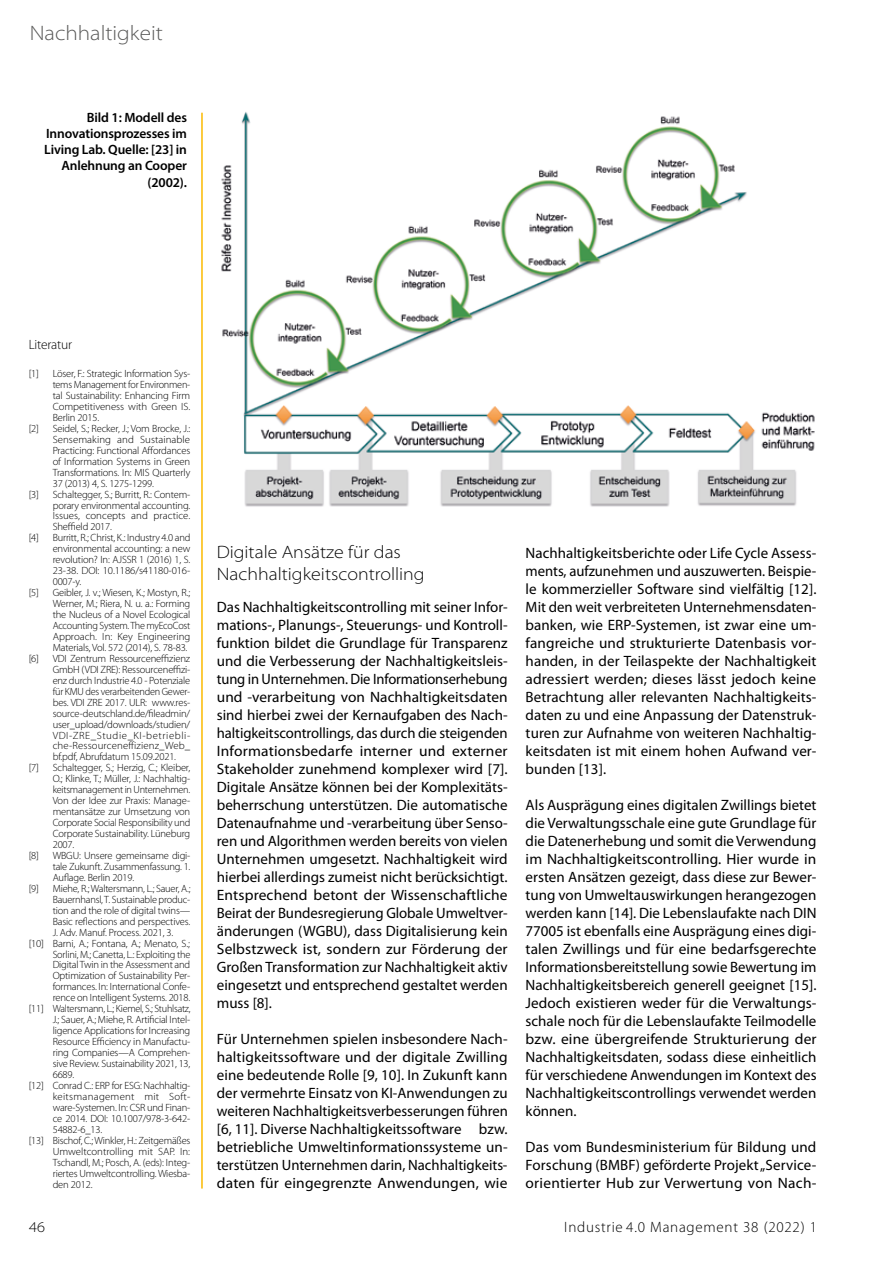
<style>
.page{position:relative;width:893px;height:1263px;background:#fff}
.page>*{position:absolute;margin:0;border:0;box-sizing:border-box;transform-origin:0 0}
.t1{font:300 semi-expanded 21px "Myriad Pro";color:#575756}
.t2{font:300 semi-expanded 18px/21.6px "Myriad Pro";color:#000}
.t3{font:15px/18px "Myriad Pro";letter-spacing:.005em;color:#000;text-align:justify}
.t4{font:300 15px "Myriad Pro";letter-spacing:.05em;color:#000}
.t5{font:300 semi-expanded 15px "Myriad Pro";color:#000}
.t6{font:600 13.5px/16.2px "Myriad Pro";letter-spacing:-.01em;color:#000;text-align:right}
.t7{font:300 13.5px "Myriad Pro";letter-spacing:-.015em;color:#000}
.t8{font:300 10.5px/10.9px "Myriad Pro";letter-spacing:-.015em;color:#000;text-align:justify}
.t9{font:300 10.5px "Myriad Pro";letter-spacing:.025em;color:#000}
</style>
<div class="page">
<hr style="left:201px;top:113px;width:2px;height:1075px;background:#fbba00">
<img style="left:221px;top:112px;width:594px;height:395px">
<h1 class="t1" style="left:30px;top:21px;width:135px">Nachhaltigkeit</h1>
<p class="t6" style="left:44px;top:109px;width:144px">Bild 1: Modell des<br>Innovationsprozesses im<br>Living Lab. Quelle: [23] in<br>Anlehnung an Cooper (2002).</p>
<p class="t7" style="left:29px;top:337px;width:45px">Literatur</p>
<p class="t8" style="left:29px;top:368px;width:12px">[1]</p>
<p class="t8" style="left:53px;top:368px;width:139px">Löser, F.: Strategic Information Sys&shy;tems Management for Environmen&shy;tal Sustainability: Enhancing Firm Competitiveness with Green IS.<br>Berlin 2015.</p>
<p class="t8" style="left:29px;top:423px;width:12px">[2]</p>
<p class="t8" style="left:53px;top:423px;width:139px">Seidel, S.; Recker, J.; Vom Brocke, J.:<br>Sensemaking and Sustainable Practicing: Functional Affordances of Information Systems in Green Transformations. In: MIS Quarterly 37 (2013) 4, S. 1275-1299.</p>
<p class="t8" style="left:29px;top:489px;width:12px">[3]</p>
<p class="t8" style="left:53px;top:489px;width:139px">Schaltegger, S.; Burritt, R.: Contem&shy;porary environmental accounting.<br>Issues, concepts and practice.<br>Sheffield 2017.</p>
<p class="t8" style="left:29px;top:533px;width:12px">[4]</p>
<p class="t8" style="left:53px;top:533px;width:139px">Burritt, R.; Christ, K.: Industry 4.0 and environmental accounting: a new revolution? In: AJSSR 1 (2016) 1, S.<br>23-38. DOI: 10.1186/s41180-016- 0007-y.</p>
<p class="t8" style="left:29px;top:587px;width:12px">[5]</p>
<p class="t8" style="left:53px;top:587px;width:139px">Geibler, J. v.; Wiesen, K.; Mostyn, R.; Werner, M.; Riera, N. u. a.: Forming the Nucleus of a Novel Ecological Accounting System. The myEcoCost Approach. In: Key Engineering Materials, Vol. 572 (2014), S. 78-83.</p>
<p class="t8" style="left:29px;top:653px;width:12px">[6]</p>
<p class="t8" style="left:53px;top:653px;width:139px">VDI Zentrum Ressourceneffizienz GmbH (VDI ZRE): Ressourceneffizi&shy;enz durch Industrie 4.0 - Potenziale für KMU des verarbeitenden Gewer&shy;bes. VDI ZRE 2017. ULR: www.res&shy;source-deutschland.de/fileadmin/ user_upload/downloads/studien/ VDI-ZRE_Studie_KI-betriebli&shy;che-Ressourceneffizienz_Web_ bf.pdf, Abrufdatum 15.09.2021.</p>
<p class="t8" style="left:29px;top:762px;width:12px">[7]</p>
<p class="t8" style="left:53px;top:762px;width:139px">Schaltegger, S.; Herzig, C.; Kleiber, O.; Klinke, T.; Müller, J.: Nachhaltig&shy;keitsmanagement in Unternehmen.<br>Von der Idee zur Praxis: Manage&shy;mentansätze zur Umsetzung von Corporate Social Responsibility und Corporate Sustainability. Lüneburg 2007.</p>
<p class="t8" style="left:29px;top:850px;width:12px">[8]</p>
<p class="t8" style="left:53px;top:850px;width:139px">WBGU: Unsere gemeinsame digi&shy;tale Zukunft. Zusammenfassung. 1.<br>Auflage. Berlin 2019.</p>
<p class="t8" style="left:29px;top:883px;width:12px">[9]</p>
<p class="t8" style="left:53px;top:883px;width:139px">Miehe, R.; Waltersmann, L.; Sauer, A.;</p>
<p class="t8" style="left:53px;top:894px;width:139px">Bauernhansl, T. Sustainable produc-</p>
<p class="t8" style="left:53px;top:905px;width:139px">tion and the role of digital twins—</p>
<p class="t8" style="left:53px;top:916px;width:139px">Basic reflections and perspectives.</p>
<p class="t8" style="left:53px;top:927px;width:122px">J. Adv. Manuf. Process. 2021, 3.</p>
<p class="t8" style="left:29px;top:938px;width:163px">[10] Barni, A.; Fontana, A.; Menato, S.;</p>
<p class="t8" style="left:53px;top:949px;width:139px">Sorlini, M.; Canetta, L.: Exploiting the</p>
<p class="t8" style="left:53px;top:960px;width:139px">Digital Twin in the Assessment and</p>
<p class="t8" style="left:53px;top:971px;width:139px">Optimization of Sustainability Per-</p>
<p class="t8" style="left:53px;top:981px;width:139px">formances. In: International Confe-</p>
<p class="t8" style="left:53px;top:992px;width:139px">rence on Intelligent Systems. 2018.</p>
<p class="t8" style="left:29px;top:1003px;width:163px">[11] Waltersmann, L.; Kiemel, S.; Stuhlsatz,</p>
<p class="t8" style="left:53px;top:1014px;width:139px">J.; Sauer, A.; Miehe, R. Artificial Intel-</p>
<p class="t8" style="left:53px;top:1025px;width:139px">ligence Applications for Increasing</p>
<p class="t8" style="left:53px;top:1036px;width:139px">Resource Efficiency in Manufactu-</p>
<p class="t8" style="left:53px;top:1047px;width:139px">ring Companies—A Comprehen-</p>
<p class="t8" style="left:53px;top:1058px;width:139px">sive Review. Sustainability 2021, 13,</p>
<p class="t8" style="left:53px;top:1069px;width:23px">6689.</p>
<p class="t8" style="left:29px;top:1080px;width:163px">[12] Conrad C.: ERP for ESG: Nachhaltig-</p>
<p class="t9" style="left:53px;top:1090px;width:139px">keitsmanagement mit Soft-</p>
<p class="t8" style="left:53px;top:1102px;width:139px">ware-Systemen. In: CSR und Finan-</p>
<p class="t8" style="left:53px;top:1113px;width:139px">ce 2014. DOI: 10.1007/978-3-642-</p>
<p class="t8" style="left:53px;top:1124px;width:51px">54882-6_13.</p>
<p class="t8" style="left:29px;top:1135px;width:163px">[13] Bischof, C.; Winkler, H.: Zeitgemäßes</p>
<p class="t8" style="left:53px;top:1146px;width:139px">Umweltcontrolling mit SAP. In:</p>
<p class="t8" style="left:53px;top:1157px;width:139px">Tschandl, M.; Posch, A. (eds): Integ-</p>
<p class="t8" style="left:53px;top:1168px;width:139px">riertes Umweltcontrolling. Wiesba-</p>
<p class="t8" style="left:53px;top:1179px;width:41px">den 2012.</p>
<p class="t2" style="left:217px;top:541px;width:209px">Digitale Ansätze für das<br>Nachhaltigkeitscontrolling</p>
<p class="t3" style="left:217px;top:598px;width:292px">Das Nachhaltigkeitscontrolling mit seiner Infor&shy;mations-, Planungs-, Steuerungs- und Kontroll&shy;funktion bildet die Grundlage für Transparenz und die Verbesserung der Nachhaltigkeitsleis&shy;tung in Unternehmen. Die Informationserhebung und -verarbeitung von Nachhaltigkeitsdaten sind hierbei zwei der Kernaufgaben des Nach&shy;haltigkeitscontrollings, das durch die steigenden Informationsbedarfe interner und externer Stakeholder zunehmend komplexer wird [7].<br>Digitale Ansätze können bei der Komplexitäts&shy;beherrschung unterstützen. Die automatische Datenaufnahme und -verarbeitung über Senso&shy;ren und Algorithmen werden bereits von vielen Unternehmen umgesetzt. Nachhaltigkeit wird hierbei allerdings zumeist nicht berücksichtigt.<br>Entsprechend betont der Wissenschaftliche Beirat der Bundesregierung Globale Umweltver&shy;änderungen (WGBU), dass Digitalisierung kein Selbstzweck ist, sondern zur Förderung der Großen Transformation zur Nachhaltigkeit aktiv eingesetzt und entsprechend gestaltet werden muss [8].</p>
<p class="t3" style="left:217px;top:1030px;width:292px">Für Unternehmen spielen insbesondere Nach&shy;haltigkeitssoftware und der digitale Zwilling eine bedeutende Rolle [9, 10]. In Zukunft kann der vermehrte Einsatz von KI-Anwendungen zu weiteren Nachhaltigkeitsverbesserungen führen [6, 11]. Diverse Nachhaltigkeitssoftware bzw. betriebliche Umweltinformationssysteme un&shy;terstützen Unternehmen darin, Nachhaltigkeits&shy;daten für eingegrenzte Anwendungen, wie</p>
<p class="t3" style="left:526px;top:544px;width:292px">Nachhaltigkeitsberichte oder Life Cycle Assess&shy;ments, aufzunehmen und auszuwerten. Beispie&shy;le kommerzieller Software sind vielfältig [12].<br>Mit den weit verbreiteten Unternehmensdaten&shy;banken, wie ERP-Systemen, ist zwar eine um&shy;fangreiche und strukturierte Datenbasis vor&shy;handen, in der Teilaspekte der Nachhaltigkeit adressiert werden; dieses lässt jedoch keine Betrachtung aller relevanten Nachhaltigkeits&shy;daten zu und eine Anpassung der Datenstruk&shy;turen zur Aufnahme von weiteren Nachhaltig&shy;keitsdaten ist mit einem hohen Aufwand ver&shy;bunden [13].</p>
<p class="t3" style="left:526px;top:796px;width:292px">Als Ausprägung eines digitalen Zwillings bietet die Verwaltungsschale eine gute Grundlage für die Datenerhebung und somit die Verwendung im Nachhaltigkeitscontrolling. Hier wurde in ersten Ansätzen gezeigt, dass diese zur Bewer&shy;tung von Umweltauswirkungen herangezogen werden kann [14]. Die Lebenslaufakte nach DIN 77005 ist ebenfalls eine Ausprägung eines digi&shy;talen Zwillings und für eine bedarfsgerechte Informationsbereitstellung sowie Bewertung im Nachhaltigkeitsbereich generell geeignet [15].<br>Jedoch existieren weder für die Verwaltungs&shy;schale noch für die Lebenslaufakte Teilmodelle bzw. eine übergreifende Strukturierung der Nachhaltigkeitsdaten, sodass diese einheitlich für verschiedene Anwendungen im Kontext des Nachhaltigkeitscontrollings verwendet werden können.</p>
<p class="t3" style="left:526px;top:1138px;width:292px">Das vom Bundesministerium für Bildung und Forschung (BMBF) geförderte Projekt „Service&shy;orientierter Hub zur Verwertung von Nach-</p>
<p class="t5" style="left:29px;top:1219px;width:17px">46</p>
<p class="t4" style="left:564px;top:1219px;width:254px">Industrie 4.0 Management 38 (2022) 1</p>
</div>
